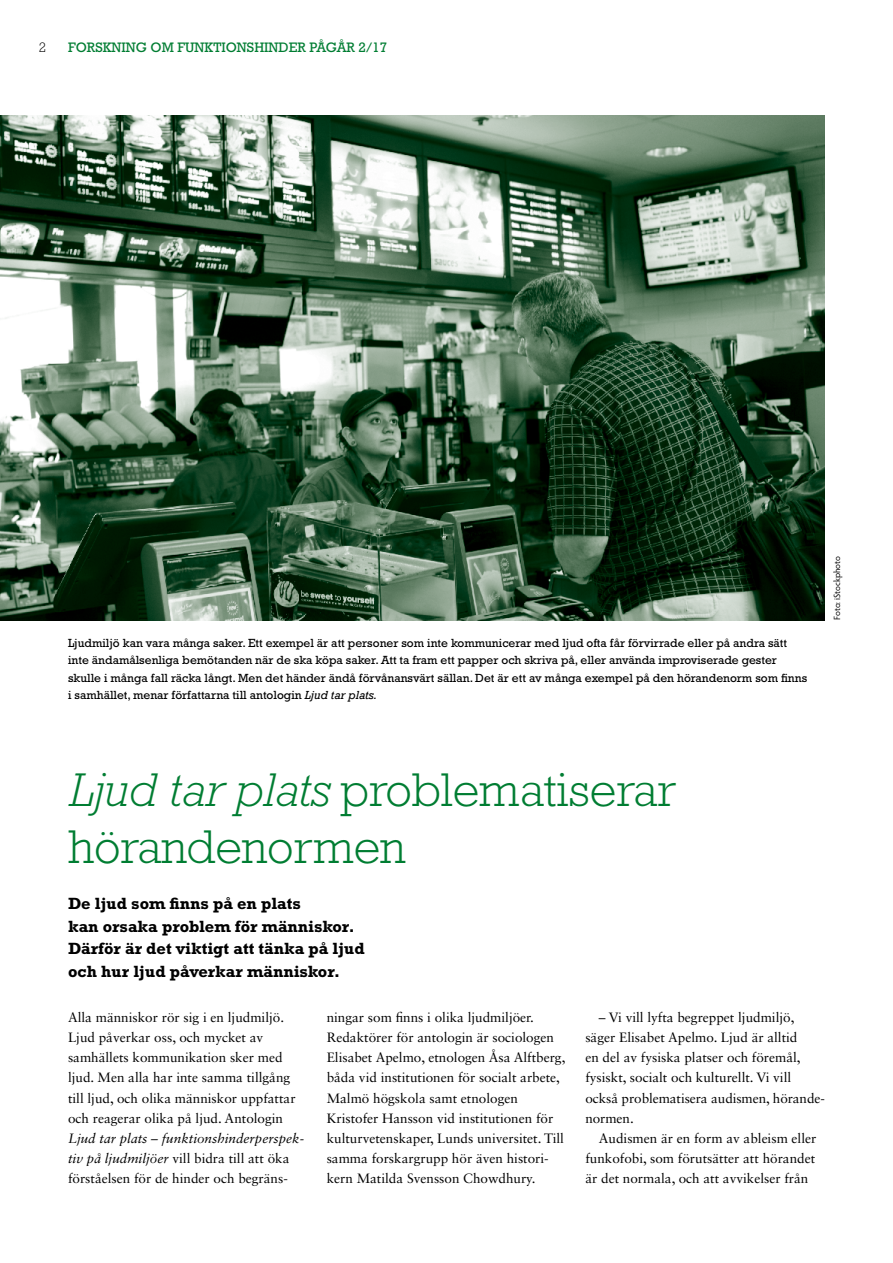
<style>
.page{position:relative;width:893px;height:1263px;background:#fff}
.page>*{position:absolute;margin:0;border:0;box-sizing:border-box;transform-origin:0 0}
.t1{font:300 48px/57.6px "Rockwell Std";color:#007d32}
._2__Ingress{font:700 16.5px "Rockwell Std";color:#000}
.t2{font:13.95px "Rockwell Std";color:#007d32}
.t3{font:300 13.95px "Rockwell Std";color:#000}
._3__Brödtext_indrag{font:13.5px/20.1px "Sabon LT Std";color:#000}
._6__Bildtext{font:12px/17.2px "Rockwell Std";color:#000}
._5__Foto{font:9px "Hypatia Sans Pro";color:#000}
.s1{font-family:"Rockwell";font-style:italic}
.s2{font-style:italic}
</style>
<div class="page">
<img style="left:0;top:115px;width:825px;height:505px">
<p class="t3" style="left:39px;top:39px;width:9px">2</p>
<p class="t2" style="left:68px;top:39px;width:321px">FORSKNING OM FUNKTIONSHINDER PÅGÅR 2/17</p>
<p class="_6__Bildtext" style="left:68px;top:634px;width:741px">Ljudmiljö kan vara många saker. Ett exempel är att personer som inte kommunicerar med ljud ofta får förvirrade eller på andra sätt inte ändamålsenliga bemötanden när de ska köpa saker. Att ta fram ett papper och skriva på, eller använda improviserade gester skulle i många fall räcka långt. Men det händer ändå förvånansvärt sällan. Det är ett av många exempel på den hörandenorm som finns i samhället, menar författarna till antologin <span class="s1">Ljud tar plats</span><span class="s1">.</span></p>
<p class="_5__Foto" style="left:831px;top:620px;width:65px;rotate:-90deg">Foto: iStockphoto</p>
<h1 class="t1" style="left:68px;top:760px;width:610px"><span class="s2">Ljud tar plats</span> problematiserar hörandenormen</h1>
<p class="_2__Ingress" style="left:68px;top:893px;width:234px">De ljud som finns på en plats</p>
<p class="_2__Ingress" style="left:68px;top:916px;width:288px">kan orsaka problem för människor.</p>
<p class="_2__Ingress" style="left:68px;top:939px;width:298px">Därför är det viktigt att tänka på ljud</p>
<p class="_2__Ingress" style="left:68px;top:962px;width:273px">och hur ljud påverkar människor.</p>
<p class="_3__Brödtext_indrag" style="left:68px;top:1007px;width:238px">Alla människor rör sig i en ljudmiljö.<br>Ljud påverkar oss, och mycket av samhällets kommunikation sker med ljud. Men alla har inte samma tillgång till ljud, och olika människor uppfattar och reagerar olika på ljud. Antologin <span class="s2">Ljud tar plats – funktionshinderperspek&shy;tiv på ljudmiljöer</span> vill bidra till att öka förståelsen för de hinder och begräns-</p>
<p class="_3__Brödtext_indrag" style="left:327px;top:1007px;width:240px">ningar som finns i olika ljudmiljöer.<br>Redaktörer för antologin är sociologen Elisabet Apelmo, etnologen Åsa Alftberg, båda vid institutionen för socialt arbete, Malmö högskola samt etnologen Kristofer Hansson vid institutionen för kulturvetenskaper, Lunds universitet. Till samma forskargrupp hör även histori&shy;kern Matilda Svensson Chowdhury.</p>
<p class="_3__Brödtext_indrag" style="left:585px;top:1007px;width:241px;text-indent:14px">– Vi vill lyfta begreppet ljudmiljö, säger Elisabet Apelmo. Ljud är alltid<br>en del av fysiska platser och föremål, fysiskt, socialt och kulturellt. Vi vill också problematisera audismen, hörande&shy;normen.</p>
<p class="_3__Brödtext_indrag" style="left:585px;top:1128px;width:232px;text-align:justify;text-indent:14px">Audismen är en form av ableism eller funkofobi, som förutsätter att hörandet är det normala, och att avvikelser från</p>
</div>
